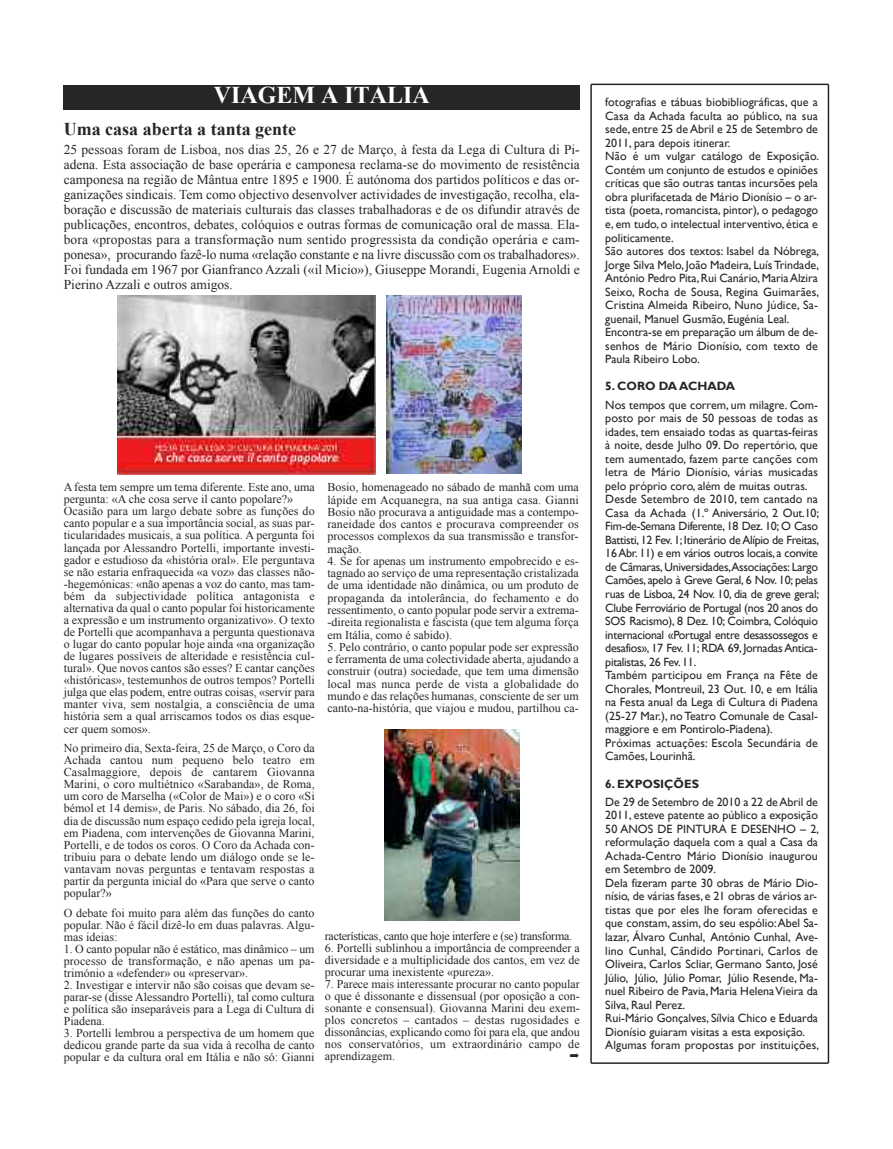
<style>
.page{position:relative;width:893px;height:1149px;background:#fff}
.page>*{position:absolute;margin:0;border:0;box-sizing:border-box;transform-origin:0 0}
.t1{font:700 24px "Times New Roman";color:#fff}
.t2{font:700 18px "Times New Roman";color:#272627}
.t3{font:13.5px/15px "Times New Roman";color:#272627;text-align:justify}
.t4{font:12px/12px "Times New Roman";color:#272627;text-align:justify}
.t5{font:12px/13.5px "Gill Sans";color:#272627}
.t6{font:12px "Times New Roman";letter-spacing:-.025em;color:#272627}
.t7{font:700 12px "Gill Sans";color:#272627}
</style>
<div class="page">
<hr style="left:591px;top:1061px;width:237px;height:2px;background:#272627">
<hr style="left:591px;top:84px;width:237px;height:1px;background:#272627">
<hr style="left:590px;top:84px;width:2px;height:978px;background:#272627">
<hr style="left:828px;top:84px;width:1px;height:978px;background:#272627">
<img style="left:118px;top:296px;width:257px;height:178px">
<img style="left:385px;top:729px;width:135px;height:190px">
<div style="left:64px;top:85px;width:516px;height:25px;background:#272627"></div>
<img style="left:386px;top:295px;width:136px;height:178px">
<h1 class="t1" style="left:214px;top:82px;width:218px">VIAGEM A ITÁLIA</h1>
<h2 class="t2" style="left:64px;top:119px;width:234px">Uma casa aberta a tanta gente</h2>
<p class="t3" style="left:64px;top:142px;width:517px">25 pessoas foram de Lisboa, nos dias 25, 26 e 27 de Março, à festa da Lega di Cultura di Pi&shy;adena. Esta associação de base operária e camponesa reclama-se do movimento de resistência camponesa na região de Mântua entre 1895 e 1900. É autónoma dos partidos políticos e das or&shy;ganizações sindicais. Tem como objectivo desenvolver actividades de investigação, recolha, ela&shy;boração e discussão de materiais culturais das classes trabalhadoras e de os difundir através de publicações, encontros, debates, colóquios e outras formas de comunicação oral de massa. Ela&shy;bora «propostas para a transformação num sentido progressista da condição operária e cam&shy;ponesa», procurando fazê-lo numa «relação constante e na livre discussão com os trabalhadores».<br>Foi fundada em 1967 por Gianfranco Azzali («il Micio»), Giuseppe Morandi, Eugenia Arnoldi e Pierino Azzali e outros amigos.</p>
<p class="t4" style="left:64px;top:481px;width:252px;text-align:left">A festa tem sempre um tema diferente. Este ano, uma pergunta: «A che cosa serve il canto popolare?» Ocasião para um largo debate sobre as funções do canto popular e a sua importância social, as suas par&shy;ticularidades musicais, a sua política. A pergunta foi lançada por Alessandro Portelli, importante investi&shy;gador e estudioso da «história oral». Ele perguntava se não estaria enfraquecida «a voz» das classes não--hegemónicas: «não apenas a voz do canto, mas tam&shy;bém da subjectividade política antagonista e alternativa da qual o canto popular foi historicamente a expressão e um instrumento organizativo». O texto de Portelli que acompanhava a pergunta questionava o lugar do canto popular hoje ainda «na organização de lugares possíveis de alteridade e resistência cul&shy;tural». Que novos cantos são esses? E cantar canções «históricas», testemunhos de outros tempos? Portelli julga que elas podem, entre outras coisas, «servir para manter viva, sem nostalgia, a consciência de uma história sem a qual arriscamos todos os dias esque&shy;cer quem somos».</p>
<p class="t4" style="left:64px;top:741px;width:252px">No primeiro dia, Sexta-feira, 25 de Março, o Coro da Achada cantou num pequeno belo teatro em Casalmaggiore, depois de cantarem Giovanna Marini, o coro multiétnico «Sarabanda», de Roma, um coro de Marselha («Color de Mai») e o coro «Si bémol et 14 demis», de Paris. No sábado, dia 26, foi dia de discussão num espaço cedido pela igreja local, em Piadena, com intervenções de Giovanna Marini, Portelli, e de todos os coros. O Coro da Achada con&shy;tribuiu para o debate lendo um diálogo onde se le&shy;vantavam novas perguntas e tentavam respostas a partir da pergunta inicial do «Para que serve o canto popular?»</p>
<p class="t4" style="left:64px;top:906px;width:252px">O debate foi muito para além das funções do canto popular. Não é fácil dizê-lo em duas palavras. Algu&shy;mas ideias:</p>
<p class="t4" style="left:64px;top:942px;width:252px">1. O canto popular não é estático, mas dinâmico – um processo de transformação, e não apenas um pa&shy;trimónio a «defender» ou «preservar».</p>
<p class="t4" style="left:64px;top:978px;width:252px">2. Investigar e intervir não são coisas que devam se&shy;parar-se (disse Alessandro Portelli), tal como cultura e política são inseparáveis para a Lega di Cultura di Piadena.</p>
<p class="t4" style="left:64px;top:1026px;width:252px">3. Portelli lembrou a perspectiva de um homem que dedicou grande parte da sua vida à recolha de canto popular e da cultura oral em Itália e não só: Gianni</p>
<p class="t4" style="left:327px;top:481px;width:253px">Bosio, homenageado no sábado de manhã com uma lápide em Acquanegra, na sua antiga casa. Gianni Bosio não procurava a antiguidade mas a contempo&shy;raneidade dos cantos e procurava compreender os processos complexos da sua transmissão e transfor&shy;mação.</p>
<p class="t4" style="left:327px;top:554px;width:253px">4. Se for apenas um instrumento empobrecido e es&shy;tagnado ao serviço de uma representação cristalizada de uma identidade não dinâmica, ou um produto de propaganda da intolerância, do fechamento e do ressentimento, o canto popular pode servir a extrema--direita regionalista e fascista (que tem alguma força em Itália, como é sabido).</p>
<p class="t4" style="left:327px;top:640px;width:253px">5. Pelo contrário, o canto popular pode ser expressão e ferramenta de uma colectividade aberta, ajudando a construir (outra) sociedade, que tem uma dimensão local mas nunca perde de vista a globalidade do mundo e das relações humanas, consciente de ser um canto-na-história, que viajou e mudou, partilhou ca-</p>
<p class="t6" style="left:325px;top:928px;width:249px">racterísticas, canto que hoje interfere e (se) transforma.</p>
<p class="t4" style="left:325px;top:941px;width:256px">6. Portelli sublinhou a importância de compreender a diversidade e a multiplicidade dos cantos, em vez de procurar uma inexistente «pureza».</p>
<p class="t4" style="left:325px;top:977px;width:256px">7. Parece mais interessante procurar no canto popular o que é dissonante e dissensual (por oposição a con&shy;sonante e consensual). Giovanna Marini deu exem&shy;plos concretos – cantados – destas rugosidades e dissonâncias, explicando como foi para ela, que andou nos conservatórios, um extraordinário campo de aprendizagem.</p>
<p class="t5" style="left:605px;top:95px;width:215px">fotografias e tábuas biobibliográficas, que a Casa da Achada faculta ao público, na sua sede, entre 25 deAbril e 25 de Setembro de 2011, para depois itinerar.<br>Não é um vulgar catálogo de Exposição.<br>Contém um conjunto de estudos e opiniões críticas que são outras tantas incursões pela obra plurifacetada de Mário Dionísio – o ar&shy;tista (poeta, romancista, pintor), o pedagogo e, em tudo, o intelectual interventivo, ética e politicamente.<br>São autores dos textos: Isabel da Nóbrega, Jorge Silva Melo, João Madeira, LuísTrindade, António Pedro Pita,Rui Canário,MariaAlzira Seixo, Rocha de Sousa, Regina Guimarães, Cristina Almeida Ribeiro, Nuno Júdice, Sa&shy;guenail, Manuel Gusmão, Eugénia Leal.<br>Encontra-se em preparação um álbum de de&shy;senhos de Mário Dionísio, com texto de Paula Ribeiro Lobo.</p>
<p class="t7" style="left:605px;top:379px;width:131px">5. CORO DA ACHADA</p>
<p class="t5" style="left:605px;top:397px;width:215px">Nos tempos que correm, um milagre. Com&shy;posto por mais de 50 pessoas de todas as idades, tem ensaiado todas as quartas-feiras à noite, desde Julho 09. Do repertório, que tem aumentado, fazem parte canções com letra de Mário Dionísio, várias musicadas pelo próprio coro, além de muitas outras.<br>Desde Setembro de 2010, tem cantado na Casa da Achada (1.º Aniversário, 2 Out.10; Fim-de-Semana Diferente, 18 Dez. 10; O Caso Battisti, 12 Fev. 1; Itinerário deAlípio de Freitas, 16 Abr. 11) e em vários outros locais, a convite de Câmaras, Universidades,Associações: Largo Camões, apelo à Greve Geral, 6 Nov. 10; pelas ruas de Lisboa, 24 Nov. 10, dia de greve geral; Clube Ferroviário de Portugal (nos 20 anos do SOS Racismo), 8 Dez. 10; Coimbra, Colóquio internacional «Portugal entre desassossegos e desafios», 17 Fev. 11; RDA 69, Jornadas Antica&shy;pitalistas, 26 Fev. 11.<br>Também participou em França na Fête de Chorales, Montreuil, 23 Out. 10, e em Itália na Festa anual da Lega di Cultura di Piadena (25-27 Mar.), no Teatro Comunale de Casal&shy;maggiore e em Pontirolo-Piadena).<br>Próximas actuações: Escola Secundária de Camões, Lourinhã.</p>
<p class="t7" style="left:605px;top:776px;width:95px">6. EXPOSIÇÕES</p>
<p class="t5" style="left:605px;top:794px;width:215px">De 29 de Setembro de 2010 a 22 deAbril de 2011, esteve patente ao público a exposição 50 ANOS DE PINTURA E DESENHO – 2, reformulação daquela com a qual a Casa da Achada-Centro Mário Dionísio inaugurou em Setembro de 2009.<br>Dela fizeram parte 30 obras de Mário Dio&shy;nísio, de várias fases, e 21 obras de vários ar&shy;tistas que por eles lhe foram oferecidas e que constam, assim, do seu espólio:Abel Sa&shy;lazar, Álvaro Cunhal, António Cunhal, Ave&shy;lino Cunhal, Cândido Portinari, Carlos de Oliveira, Carlos Scliar, Germano Santo, José Júlio, Júlio, Júlio Pomar, Júlio Resende, Ma&shy;nuel Ribeiro de Pavia,Maria HelenaVieira da Silva, Raul Perez.<br>Rui-Mário Gonçalves, Sílvia Chico e Eduarda Dionísio guiaram visitas a esta exposição.<br>Algumas foram propostas por instituições,</p>
</div>
